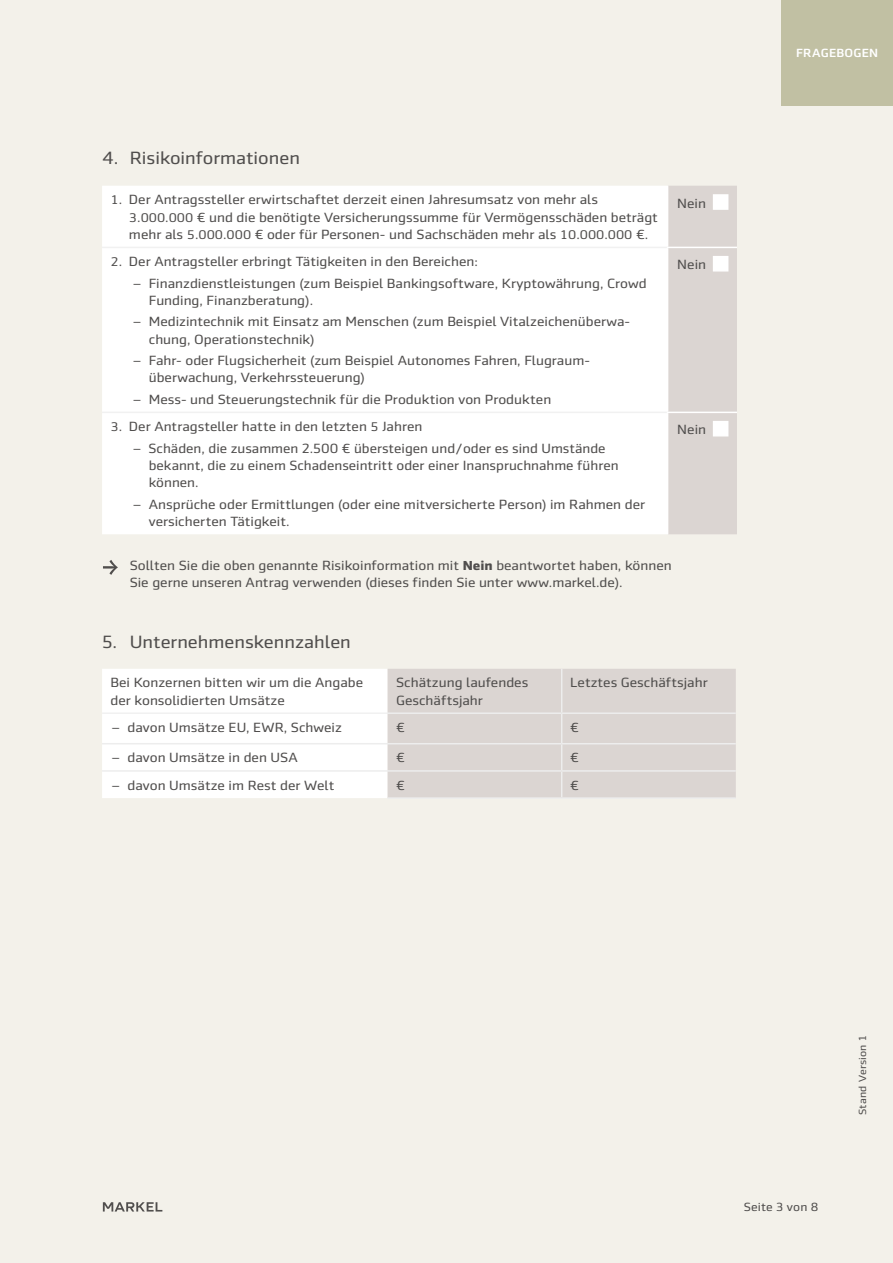
<style>
.page{position:relative;width:893px;height:1263px;background:#f3f1ea}
.page>*{position:absolute;margin:0;border:0;box-sizing:border-box;transform-origin:0 0}
.t1{font:18px "Markel Sans";color:#504e4d}
.t2{font:13.5px/17.2px "Markel Sans";color:#504e4d}
.t3{font:12px "Markel Sans";letter-spacing:.01em;color:#504e4d}
.t4{font:500 12px "Markel Sans";letter-spacing:.02em;color:#fff}
.t5{font:10.5px "Markel Sans";letter-spacing:.02em;color:#504e4d}
.s1{font-size:12.75px}
.s2{font-weight:700;font-size:13.2px}
</style>
<div class="page">
<svg style="left:103px;top:1202px;width:59px;height:9px"></svg>
<div style="left:781px;top:0;width:112px;height:105px;background:#c1c0a3"></div>
<div style="left:102px;top:186px;width:565px;height:348px;background:#fff"></div>
<div style="left:668px;top:186px;width:69px;height:348px;background:#dbd5d2"></div>
<hr style="left:667px;top:186px;width:1px;height:61px;background:#fff">
<hr style="left:667px;top:248px;width:1px;height:164px;background:#fff">
<hr style="left:667px;top:413px;width:1px;height:121px;background:#fff">
<hr style="left:102px;top:247px;width:565px;height:1px;background:#f1f1f1">
<hr style="left:102px;top:412px;width:565px;height:1px;background:#f1f1f1">
<hr style="left:667px;top:247px;width:70px;height:1px;background:#fff">
<hr style="left:667px;top:412px;width:70px;height:1px;background:#fff">
<div style="left:713px;top:194px;width:15px;height:16px;background:#fff"></div>
<div style="left:713px;top:256px;width:15px;height:16px;background:#fff"></div>
<div style="left:713px;top:421px;width:15px;height:15px;background:#fff"></div>
<svg style="left:102px;top:669px;width:634px;height:129px;background:#ebe8e6"></svg>
<hr style="left:102px;top:712px;width:286px;height:2px;background:#f1f1f1">
<hr style="left:102px;top:743px;width:286px;height:1px;background:#ededed">
<hr style="left:102px;top:770px;width:286px;height:2px;background:#ededed">
<hr style="left:388px;top:712px;width:174px;height:2px;background:#ededed">
<hr style="left:562px;top:712px;width:174px;height:2px;background:#ededed">
<hr style="left:388px;top:743px;width:174px;height:1px;background:#ededed">
<hr style="left:562px;top:743px;width:174px;height:1px;background:#ededed">
<hr style="left:388px;top:770px;width:174px;height:2px;background:#ededed">
<hr style="left:562px;top:770px;width:174px;height:2px;background:#ededed">
<hr style="left:388px;top:797px;width:174px;height:2px;background:#ededed">
<hr style="left:562px;top:797px;width:174px;height:2px;background:#ededed">
<svg style="left:103px;top:560px;width:15px;height:15px"></svg>
<h1 class="t1" style="left:102px;top:148px;width:199px">4. Risikoinformationen</h1>
<p class="t2" style="left:129px;top:191px;width:530px;text-indent:-18px"><span class="s1">1</span>. Der Antragssteller erwirtschaftet derzeit einen Jahresumsatz von mehr als<br><span class="s1">3</span>.<span class="s1">000</span>.<span class="s1">000</span> € und die benötigte Versicherungssumme für Vermögensschäden beträgt mehr als <span class="s1">5</span>.<span class="s1">000</span>.<span class="s1">000</span> € oder für Personen- und Sachschäden mehr als <span class="s1">10</span>.<span class="s1">000</span>.<span class="s1">000</span> €.</p>
<p class="t2" style="left:677px;top:195px;width:30px">Nein</p>
<p class="t2" style="left:133px;top:251px;width:515px;line-height:21.5px;text-indent:-22px"><span class="s1">2</span>. Der Antragsteller erbringt Tätigkeiten in den Bereichen:<br>‒ Finanzdienstleistungen (zum Beispiel Bankingsoftware, Kryptowährung, Crowd</p>
<p class="t2" style="left:133px;top:290px;width:499px;line-height:21.5px;text-indent:16px">Funding, Finanzberatung).<br>‒ Medizintechnik mit Einsatz am Menschen (zum Beispiel Vitalzeichenüberwa-</p>
<p class="t2" style="left:133px;top:328px;width:457px;line-height:21.5px;text-indent:16px">chung, Operationstechnik)<br>‒ Fahr- oder Flugsicherheit (zum Beispiel Autonomes Fahren, Flugraum-</p>
<p class="t2" style="left:133px;top:367px;width:420px;line-height:21.5px;text-indent:16px">überwachung, Verkehrssteuerung)<br>‒ Mess- und Steuerungstechnik für die Produktion von Produkten</p>
<p class="t2" style="left:677px;top:256px;width:30px">Nein</p>
<p class="t2" style="left:133px;top:416px;width:474px;line-height:21.5px;text-indent:-22px"><span class="s1">3</span>. Der Antragsteller hatte in den letzten <span class="s1">5</span> Jahren<br>‒ Schäden, die zusammen 2.500 € übersteigen und/oder es sind Umstände</p>
<p class="t2" style="left:149px;top:457px;width:471px">bekannt, die zu einem Schadenseintritt oder einer Inanspruchnahme führen können.</p>
<p class="t2" style="left:149px;top:495px;width:498px;text-indent:-16px">‒ Ansprüche oder Ermittlungen (oder eine mitversicherte Person) im Rahmen der versicherten Tätigkeit.</p>
<p class="t2" style="left:677px;top:421px;width:30px">Nein</p>
<p class="t2" style="left:130px;top:557px;width:544px">Sollten Sie die oben genannte Risikoinformation mit <span class="s2">Nein</span> beantwortet haben, können<br>Sie gerne unseren Antrag verwenden (dieses finden Sie unter www.markel.de).</p>
<h1 class="t1" style="left:102px;top:631px;width:250px">5. Unternehmenskennzahlen</h1>
<p class="t2" style="left:111px;top:674px;width:254px">Bei Konzernen bitten wir um die Angabe der konsolidierten Umsätze</p>
<p class="t2" style="left:396px;top:674px;width:134px">Schätzung laufendes<br>Geschäftsjahr</p>
<p class="t2" style="left:570px;top:674px;width:139px">Letztes Geschäftsjahr</p>
<p class="t2" style="left:112px;top:719px;width:232px">‒ davon Umsätze EU, EWR, Schweiz</p>
<p class="t2" style="left:396px;top:719px;width:10px">€</p>
<p class="t2" style="left:570px;top:719px;width:10px">€</p>
<p class="t2" style="left:112px;top:749px;width:188px">‒ davon Umsätze in den USA</p>
<p class="t2" style="left:396px;top:749px;width:10px">€</p>
<p class="t2" style="left:570px;top:749px;width:10px">€</p>
<p class="t2" style="left:112px;top:776px;width:224px">‒ davon Umsätze im Rest der Welt</p>
<p class="t2" style="left:396px;top:776px;width:10px">€</p>
<p class="t2" style="left:570px;top:776px;width:10px">€</p>
<p class="t4" style="left:796px;top:46px;width:84px">FRAGEBOGEN</p>
<p class="t3" style="left:744px;top:1200px;width:76px">Seite 3 von 8</p>
<p class="t5" style="left:857px;top:1115px;width:81px;rotate:-90deg">Stand Version 1</p>
</div>
